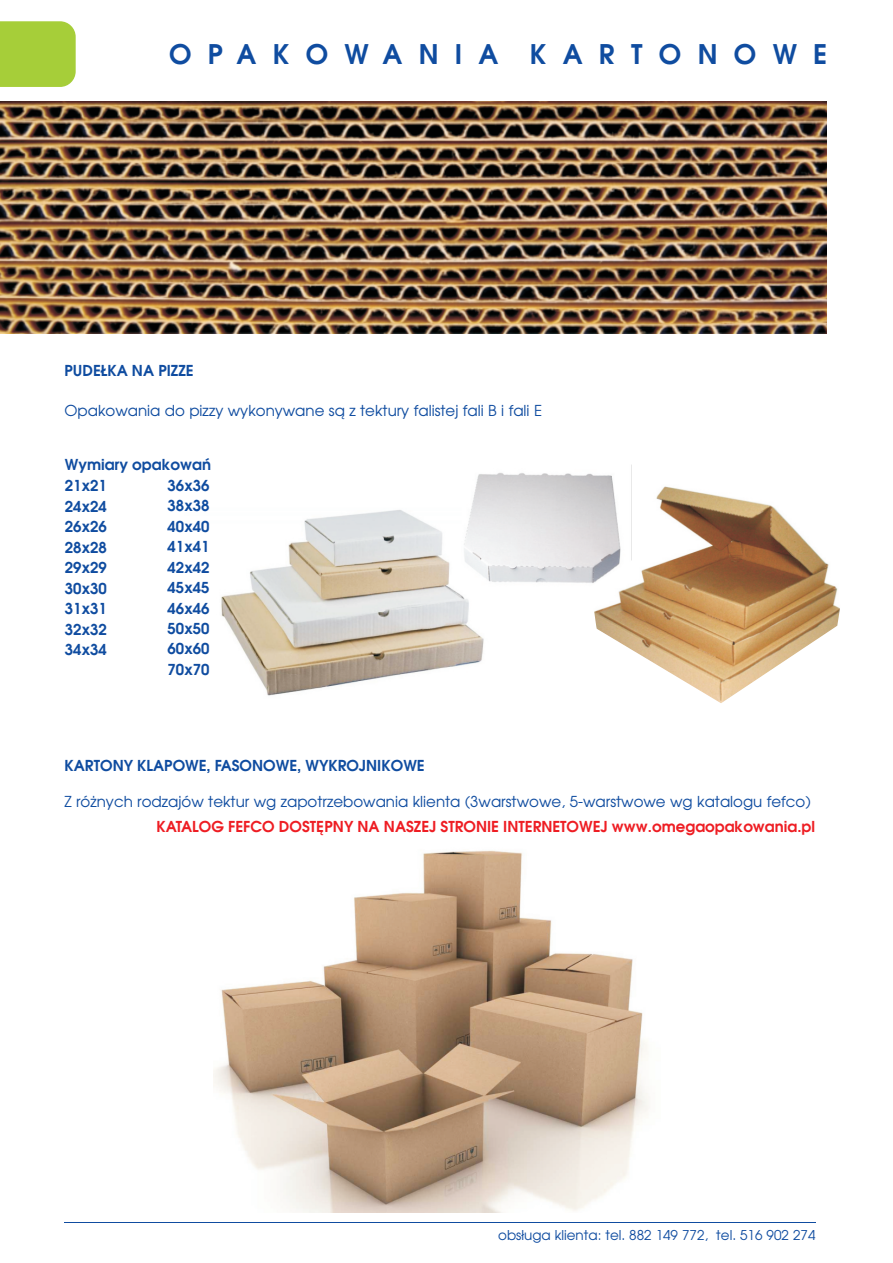
<style>
.page{position:relative;width:893px;height:1263px;background:#fff}
.page>*{position:absolute;margin:0;border:0;box-sizing:border-box;transform-origin:0 0}
.t1{font:700 26.85px "Avalon";letter-spacing:.605em;color:#0f4ca0}
.t2{font:700 15px/20.4px "Avalon";color:#0f4ca0;text-align:justify}
.t3{font:15px "Avalon";color:#0f4ca0}
.t4{font:700 15px "Avalon";color:#ee1d23}
.t5{font:13.5px "Avalon";color:#0f4ca0}
</style>
<div class="page">
<img style="left:221px;top:510px;width:263px;height:186px">
<div style="left:0;top:21px;width:76px;height:66px;background:#a6ce39"></div>
<img style="left:213px;top:850px;width:436px;height:363px">
<hr style="left:64px;top:1222px;width:751px;height:1px;background:#0f4ca0">
<img style="left:594px;top:480px;width:246px;height:223px">
<img style="left:461px;top:473px;width:170px;height:117px">
<img style="left:0;top:101px;width:827px;height:232px">
<h1 class="t1" style="left:169px;top:43px;width:660px">OPAKOWANIA KARTONOWE</h1>
<p class="t2" style="left:64px;top:362px;width:131px">PUDE£KA NA PIZZE</p>
<p class="t3" style="left:64px;top:404px;width:479px">Opakowania do pizzy wykonywane s¹ z tektury falistej fali B i fali E</p>
<p class="t2" style="left:65px;top:456px;width:148px;text-align:left">Wymiary opakowañ<br>21x21<br>24x24<br>26x26<br>28x28<br>29x29<br>30x30<br>31x31<br>32x32<br>34x34</p>
<p class="t2" style="left:168px;top:476px;width:44px">36x36<br>38x38<br>40x40<br>41x41<br>42x42<br>45x45<br>46x46<br>50x50<br>60x60<br>70x70</p>
<p class="t2" style="left:64px;top:756px;width:362px">KARTONY KLAPOWE, FASONOWE, WYKROJNIKOWE</p>
<p class="t3" style="left:64px;top:795px;width:748px">Z ró¿nych rodzajów tektur wg zapotrzebowania klienta (3warstwowe, 5-warstwowe wg katalogu fefco)</p>
<p class="t4" style="left:157px;top:820px;width:660px">KATALOG FEFCO DOSTÊPNY NA NASZEJ STRONIE INTERNETOWEJ www.omegaopakowania.pl</p>
<p class="t5" style="left:498px;top:1229px;width:319px">obs³uga klienta: tel. 882 149 772, tel. 516 902 274</p>
</div>
